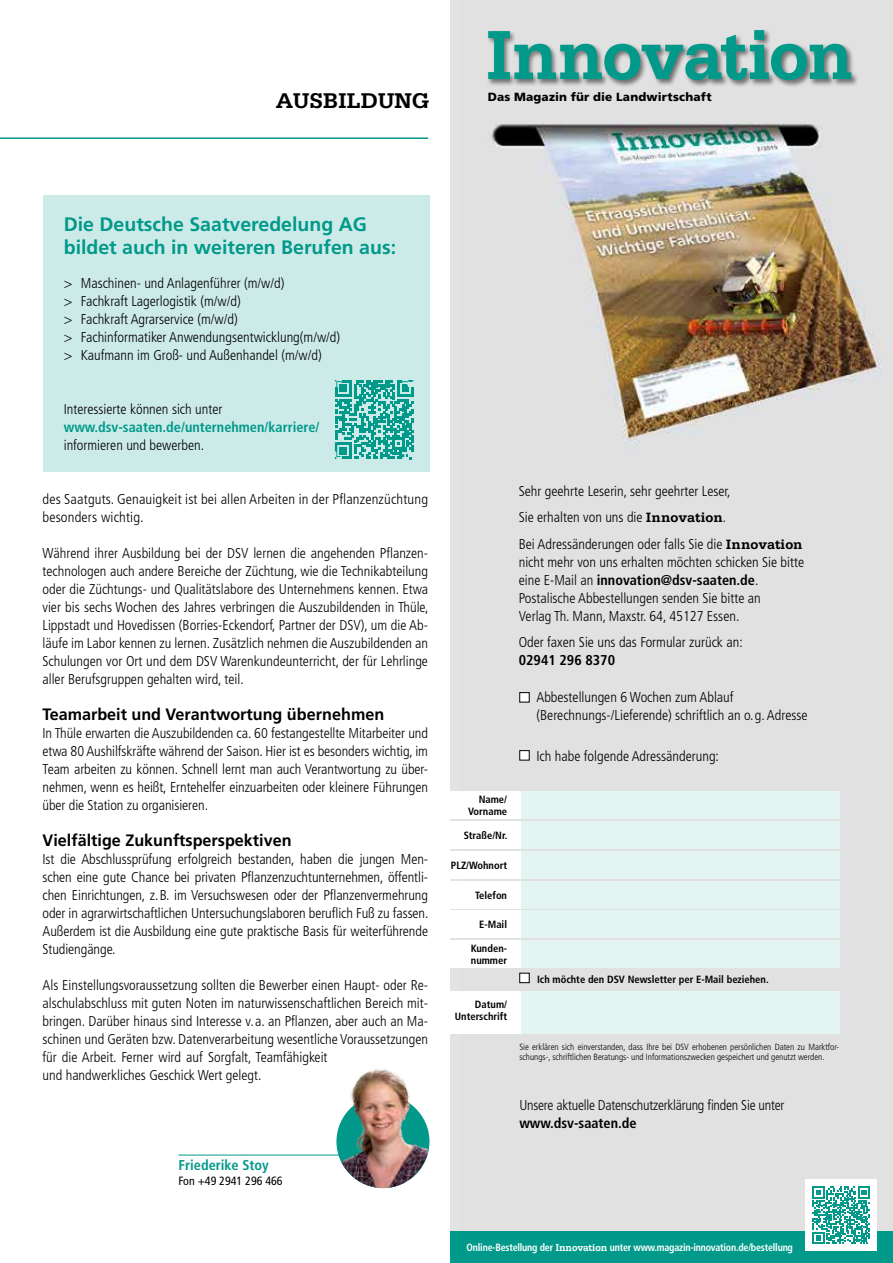
<style>
.page{position:relative;width:893px;height:1263px;background:#fff}
.page>*{position:absolute;margin:0;border:0;box-sizing:border-box;transform-origin:0 0}
.t1{font:700 73.35px "Serifa";letter-spacing:-.03em;color:#00998a}
.t2{font:700 22.5px "Serifa";color:#000}
.t3{font:700 19.5px/22.5px "Frutiger";color:#00998a}
.t4{font:700 16.5px "Frutiger LT";color:#000}
.t5{font:300 condensed 14.25px/18px "Frutiger LT";color:#000}
.t6{font:300 condensed 14.25px/18px "Frutiger";color:#000}
.t7{font:700 condensed 14.25px "Frutiger LT";color:#00998a}
.t8{font:700 condensed 14.25px "Frutiger LT";color:#000}
.t9{font:700 condensed 14.25px "Frutiger";color:#00998a}
.t10{font:condensed 12px "Frutiger";color:#000}
.t11{font:900 11.85px "Frutiger";letter-spacing:.015em;color:#000}
.t12{font:700 condensed 10.5px/12px "Frutiger LT";color:#000;text-align:right}
.t13{font:700 condensed 10.5px "Frutiger LT";letter-spacing:-.02em;color:#fff;scale:.95 1}
.t14{font:300 condensed 9px/10.8px "Frutiger LT";color:#000}
.s1{font-family:"Serifa";font-weight:700;font-stretch:normal}
.s2{font-weight:700}
.s3{font-family:"Serifa";font-stretch:normal}
</style>
<div class="page">
<hr style="left:0;top:137px;width:428px;height:2px;background:#00998a">
<img style="left:451px;top:0;width:442px;height:1231px">
<div style="left:451px;top:791px;width:70px;height:27px;background:#fff"></div>
<div style="left:521px;top:791px;width:319px;height:27px;background:#e3f4f2"></div>
<div style="left:451px;top:821px;width:70px;height:27px;background:#fff"></div>
<div style="left:521px;top:821px;width:319px;height:27px;background:#e3f4f2"></div>
<div style="left:451px;top:851px;width:70px;height:27px;background:#fff"></div>
<div style="left:521px;top:851px;width:319px;height:27px;background:#e3f4f2"></div>
<div style="left:451px;top:881px;width:70px;height:27px;background:#fff"></div>
<div style="left:521px;top:881px;width:319px;height:27px;background:#e3f4f2"></div>
<div style="left:451px;top:911px;width:70px;height:27px;background:#fff"></div>
<div style="left:521px;top:911px;width:319px;height:27px;background:#e3f4f2"></div>
<div style="left:451px;top:941px;width:70px;height:27px;background:#fff"></div>
<div style="left:521px;top:941px;width:319px;height:27px;background:#e3f4f2"></div>
<div style="left:451px;top:991px;width:70px;height:42px;background:#fff"></div>
<div style="left:521px;top:991px;width:319px;height:42px;background:#e3f4f2"></div>
<div style="left:520px;top:973px;width:9px;height:10px;background:#fff"></div>
<div style="left:519px;top:973px;width:11px;height:10px;border:1px solid #000"></div>
<div style="left:486px;top:29px;width:373px;height:59px;background:#000;opacity:.5"></div>
<div style="left:451px;top:1231px;width:442px;height:32px;background:#00998a"></div>
<div style="left:805px;top:1179px;width:72px;height:72px;background:#fff"></div>
<svg style="left:812px;top:1186px;width:58px;height:58px"></svg>
<div style="left:520px;top:693px;width:9px;height:9px;background:#fff"></div>
<div style="left:519px;top:692px;width:11px;height:10px;border:1px solid #000"></div>
<div style="left:520px;top:751px;width:9px;height:9px;background:#fff"></div>
<div style="left:519px;top:750px;width:11px;height:10px;border:1px solid #000"></div>
<hr style="left:179px;top:1155px;width:241px;height:1px;background:#00998a">
<img style="left:336px;top:1068px;width:93px;height:120px">
<div style="left:43px;top:195px;width:386px;height:276px;background:#ccebe8"></div>
<svg style="left:335px;top:380px;width:79px;height:79px"></svg>
<h2 class="t2" style="left:276px;top:87px;width:34px">Ausbildung</h2>
<h1 class="t1" style="left:485px;top:12px;width:371px">Innovation</h1>
<p class="t11" style="left:488px;top:90px;width:225px">Das Magazin für die Landwirtschaft</p>
<h3 class="t3" style="left:64px;top:213px;width:334px">Die Deutsche Saatveredelung AG bildet auch in weiteren Berufen aus:</h3>
<p class="t6" style="left:64px;top:274px;width:278px">&gt; Maschinen- und Anlagenführer (m/w/d)<br>&gt; Fachkraft Lagerlogistik (m/w/d)<br>&gt; Fachkraft Agrarservice (m/w/d)<br>&gt; Fachinformatiker Anwendungsentwicklung(m/w/d) &gt; Kaufmann im Groß- und Außenhandel (m/w/d)</p>
<p class="t5" style="left:64px;top:400px;width:160px">Interessierte können sich unter</p>
<p class="t7" style="left:64px;top:419px;width:257px">www.dsv-saaten.de/unternehmen/karriere/</p>
<p class="t5" style="left:64px;top:436px;width:142px">informieren und bewerben.</p>
<p class="t5" style="left:43px;top:490px;width:387px">des Saatguts. Genauigkeit ist bei allen Arbeiten in der Pflanzenzüchtung besonders wichtig.</p>
<p class="t5" style="left:43px;top:544px;width:388px;text-align:justify">Während ihrer Ausbildung bei der DSV lernen die angehenden Pflanzen&shy;technologen auch andere Bereiche der Züchtung, wie die Technikabteilung oder die Züchtungs- und Qualitätslabore des Unternehmens kennen. Etwa vier bis sechs Wochen des Jahres verbringen die Auszubildenden in Thüle, Lippstadt und Hovedissen (Borries-Eckendorf, Partner der DSV), um die Ab&shy;läufe im Labor kennen zu lernen. Zusätzlich nehmen die Auszubildenden an Schulungen vor Ort und dem DSV Warenkundeunterricht, der für Lehrlinge aller Berufsgruppen gehalten wird, teil.</p>
<p class="t4" style="left:43px;top:705px;width:343px">Teamarbeit und Verantwortung übernehmen</p>
<p class="t5" style="left:43px;top:724px;width:387px;text-align:justify">In Thüle erwarten die Auszubildenden ca. 60 festangestellte Mitarbeiter und etwa 80 Aushilfskräfte während der Saison. Hier ist es besonders wichtig, im Team arbeiten zu können. Schnell lernt man auch Verantwortung zu über&shy;nehmen, wenn es heißt, Erntehelfer einzuarbeiten oder kleinere Führungen über die Station zu organisieren.</p>
<p class="t4" style="left:43px;top:831px;width:251px">Vielfältige Zukunftsperspektiven</p>
<p class="t5" style="left:43px;top:850px;width:388px;text-align:justify">Ist die Abschlussprüfung erfolgreich bestanden, haben die jungen Men&shy;schen eine gute Chance bei privaten Pflanzenzuchtunternehmen, öffentli&shy;chen Einrichtungen, z.B. im Versuchswesen oder der Pflanzenvermehrung oder in agrarwirtschaftlichen Untersuchungslaboren beruflich Fuß zu fassen.<br>Außerdem ist die Ausbildung eine gute praktische Basis für weiterführende Studiengänge.</p>
<p class="t5" style="left:43px;top:976px;width:387px">Als Einstellungsvoraussetzung sollten die Bewerber einen Haupt- oder Re&shy;alschulabschluss mit guten Noten im naturwissenschaftlichen Bereich mit&shy;bringen. Darüber hinaus sind Interesse v.a. an Pflanzen, aber auch an Ma&shy;schinen und Geräten bzw. Datenverarbeitung wesentliche Voraussetzungen für die Arbeit. Ferner wird auf Sorgfalt, Teamfähigkeit<br>und handwerkliches Geschick Wert gelegt.</p>
<p class="t9" style="left:179px;top:1157px;width:92px">Friederike Stoy</p>
<p class="t10" style="left:179px;top:1173px;width:106px">Fon +49 2941 296 466</p>
<p class="t5" style="left:519px;top:478px;width:286px;line-height:26.5px">Sehr geehrte Leserin, sehr geehrter Leser,<br>Sie erhalten von uns die <span class="s1">Innovation</span>.<br>Bei Adressänderungen oder falls Sie die <span class="s1">Innovation</span></p>
<p class="t5" style="left:519px;top:553px;width:287px">nicht mehr von uns erhalten möchten schicken Sie bitte eine E-Mail an <span class="s2">innovation@dsv-saaten.de</span>.<br>Postalische Abbestellungen senden Sie bitte an<br>Verlag Th. Mann, Maxstr. 64, 45127 Essen.</p>
<p class="t5" style="left:519px;top:633px;width:225px">Oder faxen Sie uns das Formular zurück an:</p>
<p class="t8" style="left:519px;top:652px;width:98px">02941 296 8370</p>
<p class="t5" style="left:536px;top:689px;width:273px">Abbestellungen 6 Wochen zum Ablauf (Berechnungs-/Lieferende) schriftlich an o.g. Adresse</p>
<p class="t5" style="left:536px;top:747px;width:184px">Ich habe folgende Adressänderung:</p>
<p class="t12" style="left:468px;top:794px;width:40px">Name/<br>Vorname</p>
<p class="t12" style="left:464px;top:830px;width:45px">Straße/Nr.</p>
<p class="t12" style="left:451px;top:859px;width:58px">PLZ/Wohnort</p>
<p class="t12" style="left:475px;top:889px;width:33px">Telefon</p>
<p class="t12" style="left:479px;top:919px;width:29px">E-Mail</p>
<p class="t12" style="left:471px;top:943px;width:38px;text-align:left">Kunden&shy;nummer</p>
<p class="t12" style="left:455px;top:998px;width:54px">Datum/<br>Unterschrift</p>
<p class="t12" style="left:537px;top:973px;width:233px">Ich möchte den DSV Newsletter per E-Mail beziehen.</p>
<p class="t14" style="left:519px;top:1041px;width:321px">Sie erklären sich einverstanden, dass Ihre bei DSV erhobenen persönlichen Daten zu Marktfor&shy;schungs-, schriftlichen Beratungs- und Informationszwecken gespeichert und genutzt werden.</p>
<p class="t5" style="left:519px;top:1096px;width:266px">Unsere aktuelle Datenschutzerklärung finden Sie unter</p>
<p class="t8" style="left:519px;top:1114px;width:119px">www.dsv-saaten.de</p>
<p class="t13" style="left:467px;top:1241px;width:345px">Online-Bestellung der <span class="s3">Innovation</span> unter www.magazin-innovation.de/bestellung</p>
</div>
